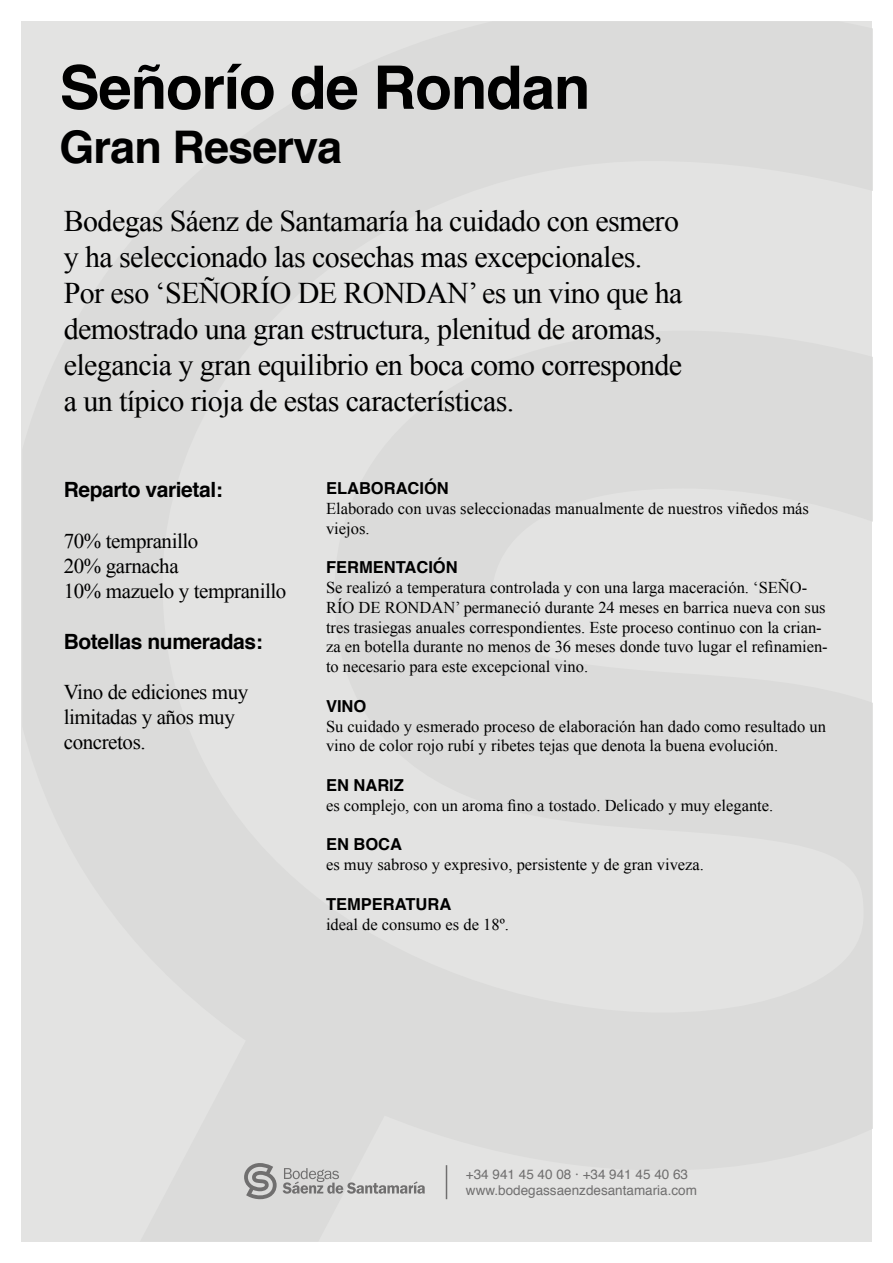
<style>
.page{position:relative;width:893px;height:1263px;background:#fff}
.page>*{position:absolute;margin:0;border:0;box-sizing:border-box;transform-origin:0 0}
.t1{font:700 60px "Helvetica";letter-spacing:-.02em;color:#000}
.t2{font:700 45px "Helvetica";letter-spacing:-.02em;color:#000}
.t3{font:30px/36px "Times New Roman";letter-spacing:-.02em;color:#000}
.t4{font:21px/25.2px "Times New Roman";letter-spacing:-.02em;color:#000}
.t5{font:700 21px "Helvetica";letter-spacing:-.02em;color:#000}
.t6{font:16.5px/19.8px "Times New Roman";color:#000}
.t7{font:700 16.5px "Helvetica";color:#000}
.t8{font:13.5px/16.2px "Helvetica";color:#706f6f}
</style>
<div class="page">
<div style="left:22px;top:21px;width:851px;height:1221px;background:#dbdbda"></div>
<svg style="left:283px;top:1168px;width:142px;height:26px;background:#c2c2c1"></svg>
<svg style="left:244px;top:1163px;width:33px;height:36px"></svg>
<hr style="left:446px;top:1165px;width:1px;height:34px;background:#706f6f">
<h1 class="t1" style="left:60px;top:39px;width:532px">Señorío de Rondan</h1>
<h2 class="t2" style="left:60px;top:111px;width:284px">Gran Reserva</h2>
<p class="t3" style="left:64px;top:203px;width:620px">Bodegas Sáenz de Santamaría ha cuidado con esmero y ha seleccionado las cosechas mas excepcionales.<br>Por eso ‘SEÑORÍO DE RONDAN’ es un vino que ha demostrado una gran estructura, plenitud de aromas, elegancia y gran equilibrio en boca como corresponde a un típico rioja de estas características.</p>
<p class="t5" style="left:64px;top:473px;width:160px">Reparto varietal:</p>
<p class="t4" style="left:64px;top:528px;width:224px">70% tempranillo<br>20% garnacha<br>10% mazuelo y tempranillo</p>
<p class="t5" style="left:64px;top:624px;width:200px">Botellas numeradas:</p>
<p class="t4" style="left:64px;top:679px;width:186px">Vino de ediciones muy limitadas y años muy concretos.</p>
<p class="t7" style="left:326px;top:475px;width:124px">ELABORACIÓN</p>
<p class="t6" style="left:326px;top:498px;width:484px">Elaborado con uvas seleccionadas manualmente de nuestros viñedos más viejos.</p>
<p class="t7" style="left:326px;top:554px;width:133px">FERMENTACIÓN</p>
<p class="t6" style="left:326px;top:577px;width:503px">Se realizó a temperatura controlada y con una larga maceración. ‘SEÑO-RÍO DE RONDAN’ permaneció durante 24 meses en barrica nueva con sus tres trasiegas anuales correspondientes. Este proceso continuo con la crian&shy;za en botella durante no menos de 36 meses donde tuvo lugar el refinamien&shy;to necesario para este excepcional vino.</p>
<p class="t7" style="left:326px;top:693px;width:42px">VINO</p>
<p class="t6" style="left:326px;top:716px;width:501px">Su cuidado y esmerado proceso de elaboración han dado como resultado un vino de color rojo rubí y ribetes tejas que denota la buena evolución.</p>
<p class="t7" style="left:326px;top:772px;width:79px">EN NARIZ</p>
<p class="t6" style="left:326px;top:795px;width:449px">es complejo, con un aroma fino a tostado. Delicado y muy elegante.</p>
<p class="t7" style="left:326px;top:831px;width:78px">EN BOCA</p>
<p class="t6" style="left:326px;top:854px;width:380px">es muy sabroso y expresivo, persistente y de gran viveza.</p>
<p class="t7" style="left:326px;top:891px;width:127px">TEMPERATURA</p>
<p class="t6" style="left:326px;top:914px;width:184px">ideal de consumo es de 18º.</p>
<p class="t8" style="left:466px;top:1166px;width:233px">+34 941 45 40 08 · +34 941 45 40 63 www.bodegassaenzdesantamaria.com</p>
</div>
